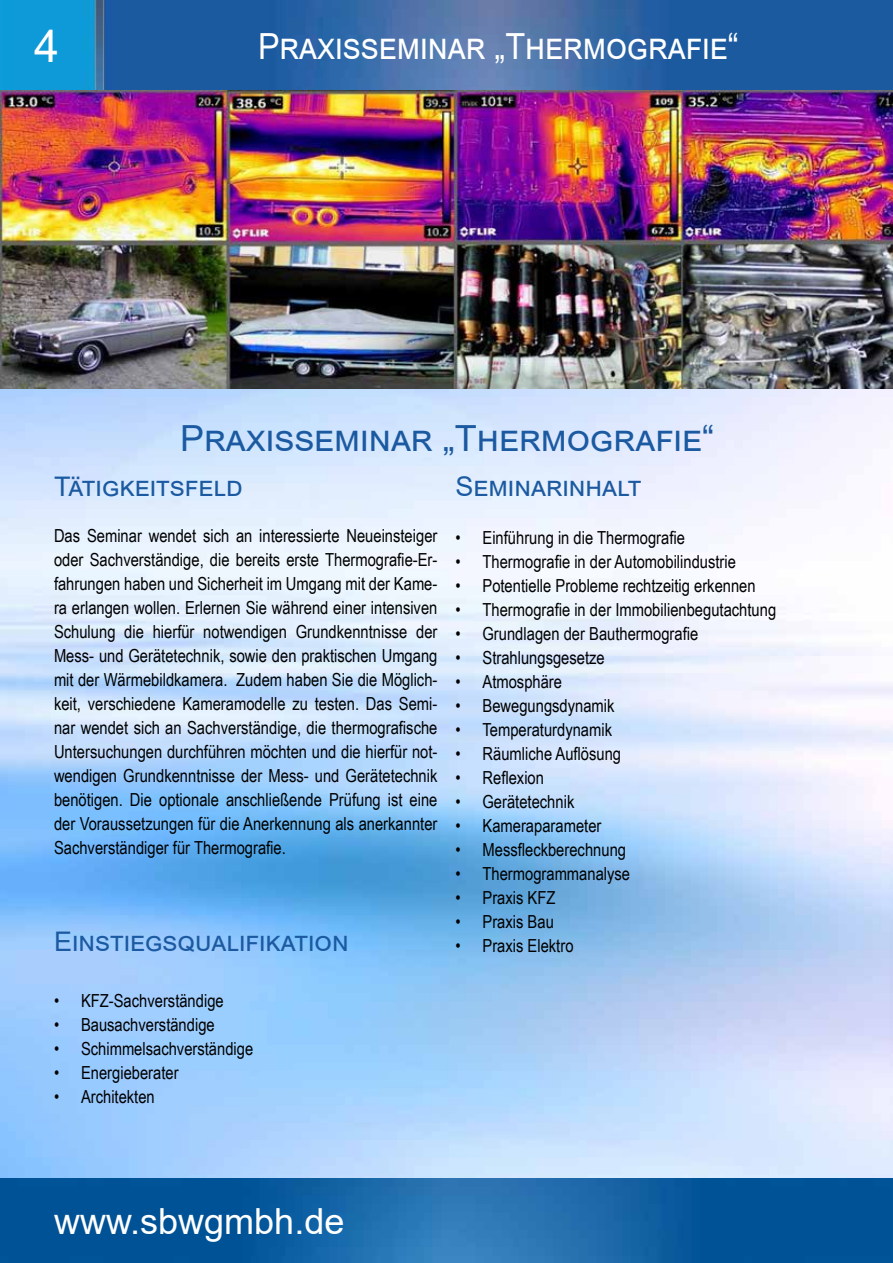
<style>
.page{position:relative;width:893px;height:1263px;background:#fff}
.page>*{position:absolute;margin:0;border:0;box-sizing:border-box;transform-origin:0 0}
.t1{font:45px "Arial";color:#fff}
.t2{font:36px "Arial";color:#fff;scale:.9 1}
.t3{font:36px "Arial";color:#1b5aa1}
.t4{font:36px "Arial";color:#fff}
.t5{font:27px "Arial";color:#1b5aa1}
.t6{font:18px/24px "Arial Narrow";color:#000;text-align:justify}
</style>
<div class="page">
<img style="left:0;top:388px;width:893px;height:790px">
<img style="left:0;top:0;width:893px;height:388px">
<img style="left:0;top:1178px;width:893px;height:85px">
<h1 class="t1" style="left:34px;top:15px;width:27px">4</h1>
<h2 class="t2" style="left:258px;top:21px;width:535px">Praxisseminar „Thermografie“</h2>
<h2 class="t3" style="left:180px;top:414px;width:535px">Praxisseminar „Thermografie“</h2>
<h3 class="t5" style="left:54px;top:468px;width:190px">Tätigkeitsfeld</h3>
<p class="t6" style="left:54px;top:522px;width:385px">Das Seminar wendet sich an interessierte Neueinsteiger oder Sachverständige, die bereits erste Thermografie-Er&shy;fahrungen haben und Sicherheit im Umgang mit der Kame&shy;ra erlangen wollen. Erlernen Sie während einer intensiven Schulung die hierfür notwendigen Grundkenntnisse der Mess- und Gerätetechnik, sowie den praktischen Umgang mit der Wärmebildkamera. Zudem haben Sie die Möglich&shy;keit, verschiedene Kameramodelle zu testen. Das Semi&shy;nar wendet sich an Sachverständige, die thermografische Untersuchungen durchführen möchten und die hierfür not&shy;wendigen Grundkenntnisse der Mess- und Gerätetechnik benötigen. Die optionale anschließende Prüfung ist eine der Voraussetzungen für die Anerkennung als anerkannter Sachverständiger für Thermografie.</p>
<h3 class="t5" style="left:455px;top:468px;width:187px">Seminarinhalt</h3>
<p class="t6" style="left:455px;top:525px;width:231px">• Einführung in die Thermografie</p>
<p class="t6" style="left:455px;top:549px;width:282px">• Thermografie in der Automobilindustrie</p>
<p class="t6" style="left:455px;top:573px;width:302px">• Potentielle Probleme rechtzeitig erkennen</p>
<p class="t6" style="left:455px;top:597px;width:322px">• Thermografie in der Immobilienbegutachtung</p>
<p class="t6" style="left:455px;top:621px;width:244px">• Grundlagen der Bauthermografie</p>
<p class="t6" style="left:455px;top:645px;width:151px">• Strahlungsgesetze</p>
<p class="t6" style="left:455px;top:669px;width:108px">• Atmosphäre</p>
<p class="t6" style="left:455px;top:693px;width:161px">• Bewegungsdynamik</p>
<p class="t6" style="left:455px;top:717px;width:158px">• Temperaturdynamik</p>
<p class="t6" style="left:455px;top:741px;width:167px">• Räumliche Auflösung</p>
<p class="t6" style="left:455px;top:765px;width:90px">• Reflexion</p>
<p class="t6" style="left:455px;top:789px;width:120px">• Gerätetechnik</p>
<p class="t6" style="left:455px;top:813px;width:147px">• Kameraparameter</p>
<p class="t6" style="left:455px;top:837px;width:172px">• Messfleckberechnung</p>
<p class="t6" style="left:455px;top:861px;width:176px">• Thermogrammanalyse</p>
<p class="t6" style="left:455px;top:885px;width:101px">• Praxis KFZ</p>
<p class="t6" style="left:455px;top:909px;width:100px">• Praxis Bau</p>
<p class="t6" style="left:455px;top:933px;width:120px">• Praxis Elektro</p>
<h3 class="t5" style="left:54px;top:923px;width:296px">Einstiegsqualifikation</h3>
<p class="t6" style="left:54px;top:988px;width:171px">• KFZ-Sachverständige</p>
<p class="t6" style="left:54px;top:1012px;width:162px">• Bausachverständige</p>
<p class="t6" style="left:54px;top:1036px;width:201px">• Schimmelsachverständige</p>
<p class="t6" style="left:54px;top:1060px;width:126px">• Energieberater</p>
<p class="t6" style="left:54px;top:1084px;width:102px">• Architekten</p>
<h2 class="t4" style="left:54px;top:1196px;width:292px">www.sbwgmbh.de</h2>
</div>
